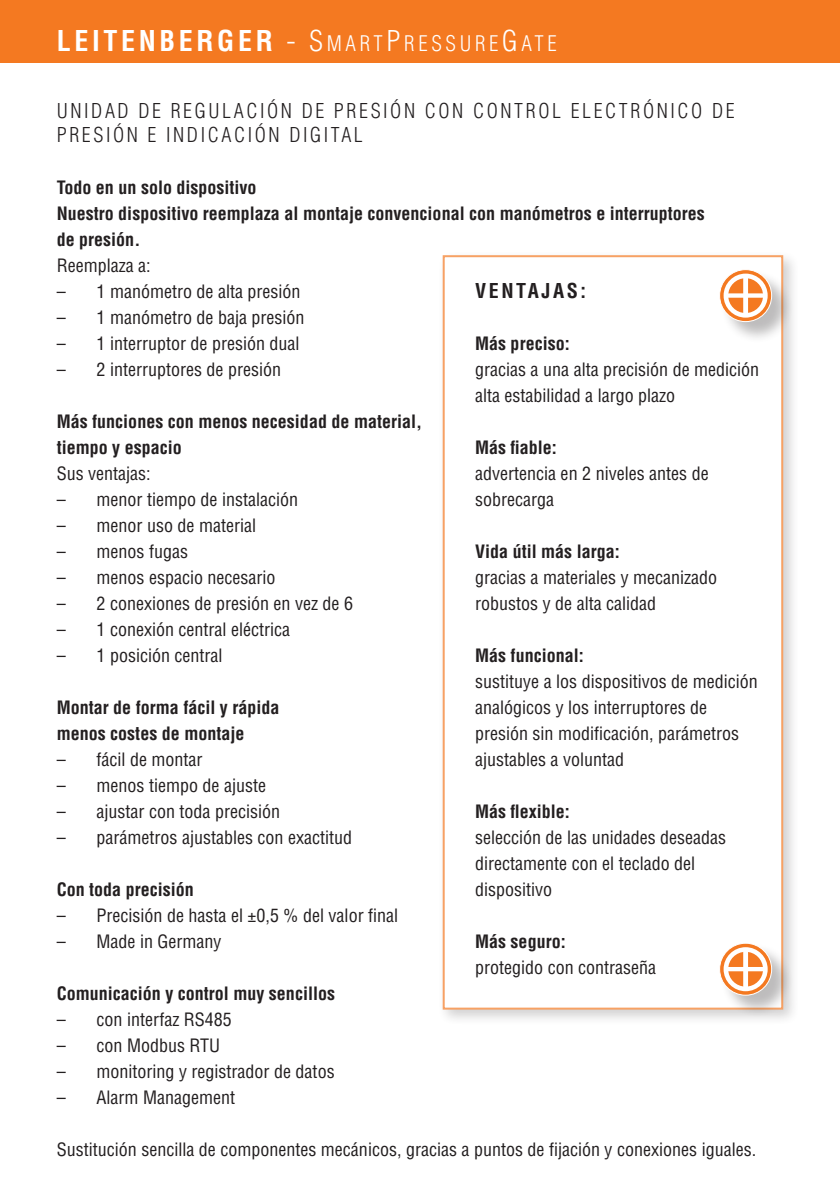
<style>
.page{position:relative;width:840px;height:1191px;background:#fff}
.page>*{position:absolute;margin:0;border:0;box-sizing:border-box;transform-origin:0 0}
.t1{font:300 condensed 21px "Helvetica";letter-spacing:.175em;color:#fff}
.t2{font:300 condensed 20px/24px "Helvetica";letter-spacing:.13em;color:#231f20}
.t3{font:700 condensed 20px "Helvetica";letter-spacing:.13em;color:#231f20}
.t4{font:condensed 18px/26px "Helvetica";color:#231f20}
.t5{font:700 condensed 18px/26px "Helvetica";color:#231f20}
.s1{font-weight:700;font-size:28px}
.s2{font-size:28px}
</style>
<div class="page">
<div style="left:0;top:0;width:839px;height:62px;background:#f47921"></div>
<div style="left:437px;top:250px;width:362px;height:776px;background:#231f20;opacity:.3"></div>
<div style="left:442px;top:255px;width:340px;height:754px;background:#fff"></div>
<div style="left:720px;top:270px;width:73px;height:74px;background:#231f20;opacity:.3"></div>
<svg style="left:719px;top:270px;width:52px;height:52px"></svg>
<div style="left:719px;top:269px;width:52px;height:53px;border:1px solid #fff;border-radius:50%"></div>
<div style="left:723px;top:274px;width:44px;height:44px;border:5px solid #fff;border-radius:50%"></div>
<svg style="left:725px;top:276px;width:39px;height:39px"></svg>
<div style="left:720px;top:944px;width:73px;height:73px;background:#231f20;opacity:.3"></div>
<svg style="left:719px;top:943px;width:52px;height:52px"></svg>
<div style="left:719px;top:943px;width:52px;height:52px;border:1px solid #fff;border-radius:50%"></div>
<div style="left:723px;top:947px;width:44px;height:44px;border:5px solid #fff;border-radius:50%"></div>
<svg style="left:725px;top:950px;width:39px;height:38px"></svg>
<p class="t1" style="left:57px;top:31px;width:501px"><span class="s1">LEITENBERGER</span> <span class="s2">-</span> <span class="s2">S</span>MART<span class="s2">P</span>RESS URE<span class="s2">G</span>ATE</p>
<p class="t2" style="left:57px;top:99px;width:679px">UNIDAD DE REGULACIÓN DE PRESIÓN CON CONTROL ELECTRÓNICO DE<br>PRESIÓN E INDICACIÓN DIGITAL</p>
<p class="t5" style="left:57px;top:174px;width:649px">Todo en un solo dispositivo<br>Nuestro dispositivo reemplaza al montaje convencional con manómetros e interruptores de presión.</p>
<p class="t4" style="left:57px;top:252px;width:95px">Reemplaza a:</p>
<p class="t4" style="left:57px;top:278px;width:245px">– 1 manómetro de alta presión</p>
<p class="t4" style="left:57px;top:304px;width:249px">– 1 manómetro de baja presión</p>
<p class="t4" style="left:57px;top:330px;width:244px">– 1 interruptor de presión dual</p>
<p class="t4" style="left:57px;top:356px;width:226px">– 2 interruptores de presión</p>
<p class="t5" style="left:57px;top:408px;width:366px">Más funciones con menos necesidad de material, tiempo y espacio</p>
<p class="t4" style="left:57px;top:460px;width:95px">Sus ventajas:</p>
<p class="t4" style="left:57px;top:486px;width:243px">– menor tiempo de instalación</p>
<p class="t4" style="left:57px;top:512px;width:201px">– menor uso de material</p>
<p class="t4" style="left:57px;top:538px;width:133px">– menos fugas</p>
<p class="t4" style="left:57px;top:564px;width:220px">– menos espacio necesario</p>
<p class="t4" style="left:57px;top:590px;width:298px">– 2 conexiones de presión en vez de 6</p>
<p class="t4" style="left:57px;top:616px;width:235px">– 1 conexión central eléctrica</p>
<p class="t4" style="left:57px;top:642px;width:167px">– 1 posición central</p>
<p class="t5" style="left:57px;top:694px;width:224px">Montar de forma fácil y rápida menos costes de montaje</p>
<p class="t4" style="left:57px;top:746px;width:147px">– fácil de montar</p>
<p class="t4" style="left:57px;top:772px;width:211px">– menos tiempo de ajuste</p>
<p class="t4" style="left:57px;top:798px;width:225px">– ajustar con toda precisión</p>
<p class="t4" style="left:57px;top:824px;width:297px">– parámetros ajustables con exactitud</p>
<p class="t5" style="left:57px;top:876px;width:138px">Con toda precisión</p>
<p class="t4" style="left:57px;top:902px;width:343px">– Precisión de hasta el ±0,5 % del valor final</p>
<p class="t4" style="left:57px;top:928px;width:166px">– Made in Germany</p>
<p class="t5" style="left:57px;top:980px;width:279px">Comunicación y control muy sencillos</p>
<p class="t4" style="left:57px;top:1006px;width:177px">– con interfaz RS485</p>
<p class="t4" style="left:57px;top:1032px;width:165px">– con Modbus RTU</p>
<p class="t4" style="left:57px;top:1058px;width:279px">– monitoring y registrador de datos</p>
<p class="t4" style="left:57px;top:1084px;width:180px">– Alarm Management</p>
<p class="t4" style="left:57px;top:1136px;width:700px">Sustitución sencilla de componentes mecánicos, gracias a puntos de fijación y conexiones iguales.</p>
<p class="t3" style="left:475px;top:278px;width:112px">VENTAJAS:</p>
<p class="t5" style="left:475px;top:330px;width:96px">Más preciso:</p>
<p class="t4" style="left:475px;top:356px;width:285px">gracias a una alta precisión de medición alta estabilidad a largo plazo</p>
<p class="t5" style="left:475px;top:434px;width:83px">Más fiable:</p>
<p class="t4" style="left:475px;top:460px;width:235px">advertencia en 2 niveles antes de sobrecarga</p>
<p class="t5" style="left:475px;top:538px;width:146px">Vida útil más larga:</p>
<p class="t4" style="left:475px;top:564px;width:243px">gracias a materiales y mecanizado robustos y de alta calidad</p>
<p class="t5" style="left:475px;top:642px;width:110px">Más funcional:</p>
<p class="t4" style="left:475px;top:668px;width:284px">sustituye a los dispositivos de medición analógicos y los interruptores de presión sin modificación, parámetros ajustables a voluntad</p>
<p class="t5" style="left:475px;top:798px;width:96px">Más flexible:</p>
<p class="t4" style="left:475px;top:824px;width:252px">selección de las unidades deseadas directamente con el teclado del dispositivo</p>
<p class="t5" style="left:475px;top:928px;width:92px">Más seguro:</p>
<p class="t4" style="left:475px;top:954px;width:182px">protegido con contraseña</p>
</div>
